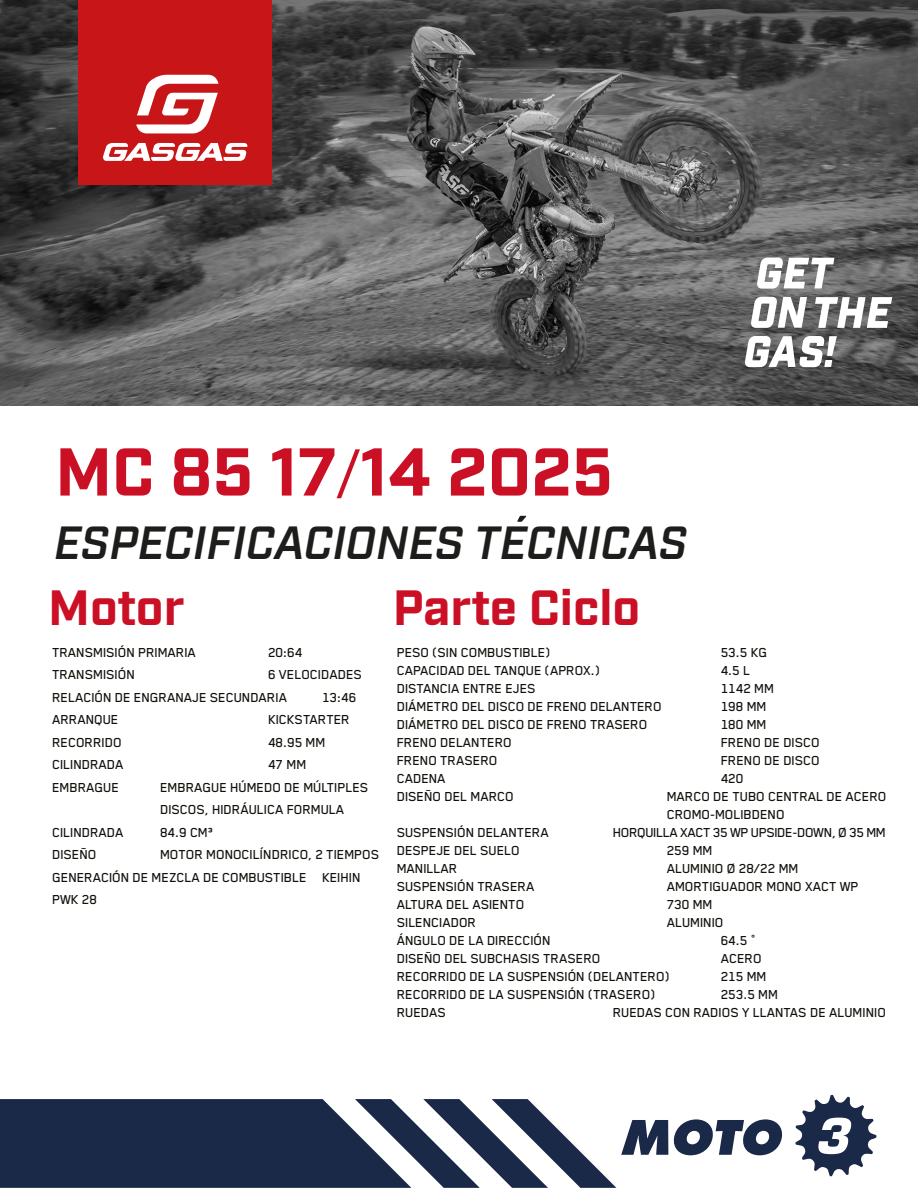
<style>
.page{position:relative;width:918px;height:1188px;background:#fff}
.page>*{position:absolute;margin:0;border:0;box-sizing:border-box;transform-origin:0 0}
.t1{font:700 67.5px "Industry Test";color:#cb1026}
.t2{font:700 49.5px "Industry Test";color:#cb1026}
.t3{font:italic 600 46.5px "Industry Test";color:#1d1d1b}
.t4{font:500 15px/22.5px "Blender Pro";letter-spacing:-.01em;color:#13110c}
.t5{font:500 15px "Blender Pro";letter-spacing:-.03em;color:#13110c}
.s1{font-family:"Myriad Pro";font-weight:400}
</style>
<div class="page">
<img style="left:0;top:0;width:918px;height:405px">
<svg style="left:795px;top:1095px;width:81px;height:82px"></svg>
<svg style="left:0;top:1099px;width:783px;height:89px"></svg>
<div style="left:78px;top:0;width:193px;height:185px;background:#c81618"></div>
<svg style="left:103px;top:143px;width:144px;height:18px"></svg>
<svg style="left:136px;top:75px;width:82px;height:58px"></svg>
<svg style="left:757px;top:258px;width:77px;height:31px"></svg>
<svg style="left:751px;top:297px;width:56px;height:31px"></svg>
<svg style="left:815px;top:297px;width:77px;height:31px"></svg>
<svg style="left:745px;top:336px;width:92px;height:31px"></svg>
<svg style="left:517px;top:516px;width:9px;height:6px"></svg>
<h1 class="t1" style="left:55px;top:446px;width:559px">MC 85 17<span class="s1">/</span>14 2025</h1>
<h3 class="t3" style="left:54px;top:525px;width:635px">ESPECIFICACIONES TECNICAS</h3>
<h2 class="t2" style="left:48px;top:589px;width:138px">Motor</h2>
<h2 class="t2" style="left:393px;top:589px;width:249px">Parte Ciclo</h2>
<p class="t4" style="left:52px;top:641px;width:145px">TRANSMISIÓN PRIMARIA</p>
<p class="t4" style="left:268px;top:641px;width:36px">20:64</p>
<p class="t4" style="left:52px;top:663px;width:84px">TRANSMISIÓN</p>
<p class="t4" style="left:52px;top:663px;width:312px;text-indent:216px">6 VELOCIDADES<br>RELACIÓN DE ENGRANAJE SECUNDARIA</p>
<p class="t4" style="left:322px;top:686px;width:36px">13:46</p>
<p class="t4" style="left:52px;top:708px;width:68px">ARRANQUE</p>
<p class="t4" style="left:268px;top:708px;width:83px">KICKSTARTER</p>
<p class="t4" style="left:52px;top:731px;width:71px">RECORRIDO</p>
<p class="t4" style="left:268px;top:731px;width:59px">48.95 MM</p>
<p class="t4" style="left:52px;top:753px;width:73px">CILINDRADA</p>
<p class="t4" style="left:268px;top:753px;width:40px">47 MM</p>
<p class="t4" style="left:52px;top:776px;width:68px">EMBRAGUE</p>
<p class="t4" style="left:160px;top:776px;width:210px">EMBRAGUE HÚMEDO DE MÚLTIPLES<br>DISCOS, HIDRÁULICA FORMULA</p>
<p class="t4" style="left:52px;top:821px;width:73px">CILINDRADA</p>
<p class="t4" style="left:160px;top:821px;width:55px">84.9 CM³</p>
<p class="t4" style="left:52px;top:843px;width:46px">DISEÑO</p>
<p class="t4" style="left:52px;top:843px;width:329px;text-indent:108px">MOTOR MONOCILÍNDRICO, 2 TIEMPOS<br>GENERACIÓN DE MEZCLA DE COMBUSTIBLE KEIHIN<br>PWK 28</p>
<p class="t4" style="left:397px;top:641px;width:155px">PESO (SIN COMBUSTIBLE)</p>
<p class="t4" style="left:721px;top:641px;width:48px">53.5 KG</p>
<p class="t4" style="left:397px;top:659px;width:205px">CAPACIDAD DEL TANQUE (APROX.)</p>
<p class="t4" style="left:721px;top:659px;width:31px">4.5 L</p>
<p class="t4" style="left:397px;top:677px;width:141px">DISTANCIA ENTRE EJES</p>
<p class="t4" style="left:721px;top:677px;width:55px">1142 MM</p>
<p class="t4" style="left:397px;top:695px;width:267px">DIÁMETRO DEL DISCO DE FRENO DELANTERO</p>
<p class="t4" style="left:721px;top:695px;width:47px">198 MM</p>
<p class="t4" style="left:397px;top:713px;width:252px">DIÁMETRO DEL DISCO DE FRENO TRASERO</p>
<p class="t4" style="left:721px;top:713px;width:47px">180 MM</p>
<p class="t4" style="left:397px;top:731px;width:117px">FRENO DELANTERO</p>
<p class="t4" style="left:721px;top:731px;width:101px">FRENO DE DISCO</p>
<p class="t4" style="left:397px;top:749px;width:102px">FRENO TRASERO</p>
<p class="t4" style="left:721px;top:749px;width:101px">FRENO DE DISCO</p>
<p class="t4" style="left:397px;top:767px;width:51px">CADENA</p>
<p class="t4" style="left:721px;top:767px;width:24px">420</p>
<p class="t4" style="left:397px;top:785px;width:119px">DISEÑO DEL MARCO</p>
<p class="t4" style="left:667px;top:787px;width:221px;line-height:18px">MARCO DE TUBO CENTRAL DE ACERO<br>CROMO-MOLIBDENO</p>
<p class="t4" style="left:397px;top:821px;width:154px">SUSPENSIÓN DELANTERA</p>
<p class="t5" style="left:613px;top:824px;width:275px">HORQUILLA XACT 35 WP UPSIDE-DOWN, Ø 35 MM</p>
<p class="t4" style="left:397px;top:839px;width:125px">DESPEJE DEL SUELO</p>
<p class="t4" style="left:667px;top:839px;width:47px">259 MM</p>
<p class="t4" style="left:397px;top:857px;width:62px">MANILLAR</p>
<p class="t4" style="left:667px;top:857px;width:133px">ALUMINIO Ø 28/22 MM</p>
<p class="t4" style="left:397px;top:875px;width:139px">SUSPENSIÓN TRASERA</p>
<p class="t4" style="left:667px;top:875px;width:193px">AMORTIGUADOR MONO XACT WP</p>
<p class="t4" style="left:397px;top:893px;width:129px">ALTURA DEL ASIENTO</p>
<p class="t4" style="left:667px;top:893px;width:47px">730 MM</p>
<p class="t4" style="left:397px;top:911px;width:81px">SILENCIADOR</p>
<p class="t4" style="left:667px;top:911px;width:58px">ALUMINIO</p>
<p class="t4" style="left:397px;top:929px;width:155px">ÁNGULO DE LA DIRECCIÓN</p>
<p class="t4" style="left:721px;top:929px;width:36px">64.5 °</p>
<p class="t4" style="left:397px;top:947px;width:205px">DISEÑO DEL SUBCHASIS TRASERO</p>
<p class="t4" style="left:721px;top:947px;width:42px">ACERO</p>
<p class="t4" style="left:397px;top:965px;width:275px">RECORRIDO DE LA SUSPENSIÓN (DELANTERO)</p>
<p class="t4" style="left:721px;top:965px;width:47px">215 MM</p>
<p class="t4" style="left:397px;top:983px;width:260px">RECORRIDO DE LA SUSPENSIÓN (TRASERO)</p>
<p class="t4" style="left:721px;top:983px;width:59px">253.5 MM</p>
<p class="t4" style="left:397px;top:1001px;width:51px">RUEDAS</p>
<p class="t4" style="left:613px;top:1001px;width:275px">RUEDAS CON RADIOS Y LLANTAS DE ALUMINIO</p>
</div>
